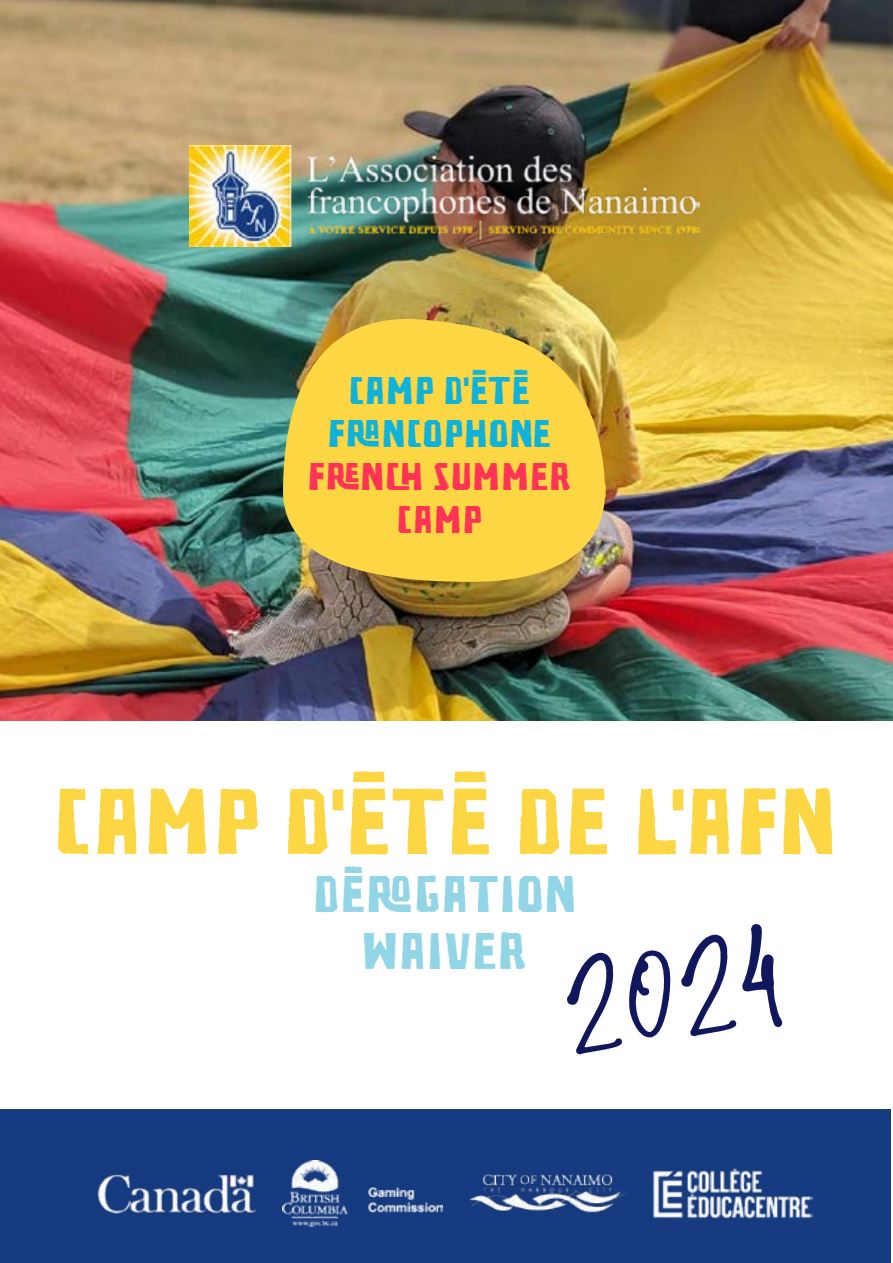
<style>
.page{position:relative;width:893px;height:1263px;background:#fff}
.page>*{position:absolute;margin:0;border:0;box-sizing:border-box;transform-origin:0 0}
.t1{font:162px "SA No Rules";color:#10175d}
.t2{font:87px "Ruina";color:#fdd643}
.t3{font:48px/57.6px "Ruina";color:#92d5e6;text-align:center}
.t4{font:36px/43.2px "Ruina";color:#0fb2d8;text-align:center}
.t5{font:36px/43.2px "Ruina";color:#f35;text-align:center}
</style>
<div class="page">
<img style="left:0;top:0;width:893px;height:721px">
<svg style="left:283px;top:319px;width:323px;height:263px;background:#ebc946"></svg>
<img style="left:190px;top:146px;width:509px;height:101px">
<div style="left:0;top:1109px;width:891px;height:154px;background:#163b81"></div>
<img style="left:282px;top:1160px;width:161px;height:66px">
<img style="left:97px;top:1174px;width:160px;height:40px">
<img style="left:469px;top:1174px;width:158px;height:39px">
<img style="left:653px;top:1168px;width:160px;height:51px">
<p class="t4" style="left:327px;top:369px;width:226px">CAMP D’ÉTÉ<br>FRANCOPHONE</p>
<p class="t5" style="left:307px;top:455px;width:265px">FRENCH SUMMER<br>CAMP</p>
<h2 class="t2" style="left:52px;top:769px;width:786px">CAMP D’ÉTÉ DE L’AFN</h2>
<h3 class="t3" style="left:312px;top:865px;width:265px">DÉROGATION<br>WAIVER</h3>
<h1 class="t1" style="left:540px;top:883px;width:228px;rotate:-9deg">2024</h1>
</div>
